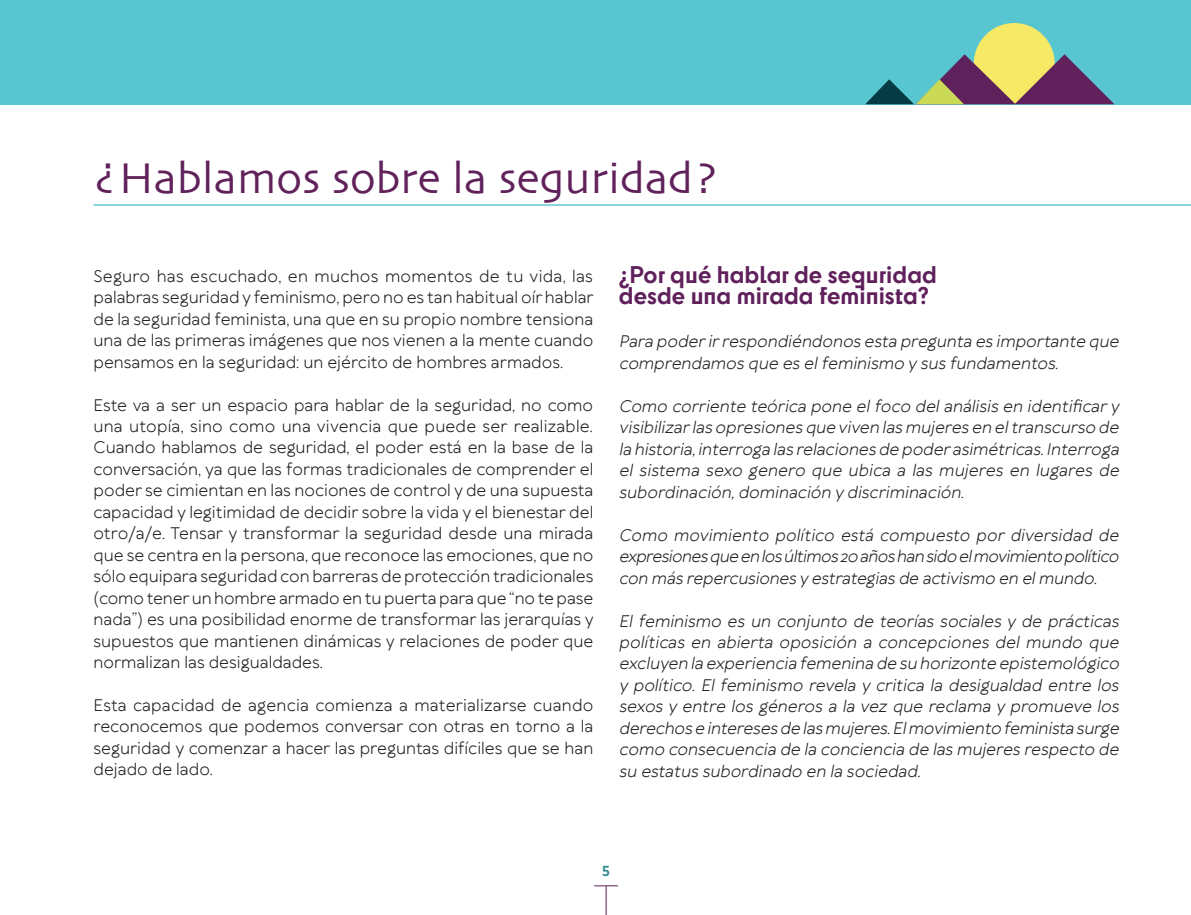
<style>
.page{position:relative;width:1191px;height:915px;background:#fff}
.page>*{position:absolute;margin:0;border:0;box-sizing:border-box;transform-origin:0 0}
.t1{font:45px "Skia";color:#61215b}
.t2{font:700 22.5px/21.5px "Cy";color:#5f205b}
.t3{font:16.05px/21.5px "TT Wellingtons";color:#1d1d1b;text-align:justify}
.t4{font:italic 16.05px/21.5px "TT Wellingtons";color:#1d1d1b;text-align:justify}
.t5{font:700 13.5px "Cy";color:#308792}
</style>
<div class="page">
<div style="left:0;top:0;width:1191px;height:104px;background:#58c6d1"></div>
<div style="left:973px;top:23px;width:81px;height:81px;background:#f6e966;border-radius:50%"></div>
<svg style="left:865px;top:54px;width:249px;height:50px"></svg>
<svg style="left:594px;top:885px;width:24px;height:29px"></svg>
<hr style="left:94px;top:204px;width:1097px;height:2px;background:#66c4d6">
<h1 class="t1" style="left:94px;top:151px;width:626px">¿Hablamos sobre la seguridad?</h1>
<p class="t3" style="left:94px;top:265px;width:502px">Seguro has escuchado, en muchos momentos de tu vida, las palabras seguridad y feminismo, pero no es tan habitual oír hablar de la seguridad feminista, una que en su propio nombre tensiona una de las primeras imágenes que nos vienen a la mente cuando pensamos en la seguridad: un ejército de hombres armados.</p>
<p class="t3" style="left:94px;top:394px;width:502px">Este va a ser un espacio para hablar de la seguridad, no como una utopía, sino como una vivencia que puede ser realizable.<br>Cuando hablamos de seguridad, el poder está en la base de la conversación, ya que las formas tradicionales de comprender el poder se cimientan en las nociones de control y de una supuesta capacidad y legitimidad de decidir sobre la vida y el bienestar del otro/a/e. Tensar y transformar la seguridad desde una mirada que se centra en la persona, que reconoce las emociones, que no sólo equipara seguridad con barreras de protección tradicionales (como tener un hombre armado en tu puerta para que “no te pase nada”) es una posibilidad enorme de transformar las jerarquías y supuestos que mantienen dinámicas y relaciones de poder que normalizan las desigualdades.</p>
<p class="t3" style="left:94px;top:694px;width:501px">Esta capacidad de agencia comienza a materializarse cuando reconocemos que podemos conversar con otras en torno a la seguridad y comenzar a hacer las preguntas difíciles que se han dejado de lado.</p>
<h2 class="t2" style="left:619px;top:262px;width:319px">¿Por qué hablar de seguridad desde una mirada feminista?</h2>
<p class="t4" style="left:619px;top:330px;width:505px">Para poderirrespondiéndonos esta pregunta es importante que comprendamos que es elfeminismo y sus fundamentos.</p>
<p class="t4" style="left:619px;top:395px;width:505px">Como corriente teórica pone elfoco delanálisis en identificary visibilizarlas opresiones que viven las mujeres en eltranscurso de la historia,interroga las relaciones de poderasimétricas.Interroga el sistema sexo genero que ubica a las mujeres en lugares de subordinación,dominación y discriminación.</p>
<p class="t4" style="left:619px;top:524px;width:505px">Como movimiento político está compuesto por diversidad de expresionesque en losúltimos20 añoshan sido elmovimiento político con más repercusiones y estrategias de activismo en elmundo.</p>
<p class="t4" style="left:619px;top:609px;width:505px">El feminismo es un conjunto de teorías sociales y de prácticas políticas en abierta oposición a concepciones del mundo que excluyen la experiencia femenina de su horizonte epistemológico y político. El feminismo revela y critica la desigualdad entre los sexos y entre los géneros a la vez que reclama y promueve los derechos e intereses de las mujeres.Elmovimiento feminista surge como consecuencia de la conciencia de las mujeres respecto de su estatus subordinado en la sociedad.</p>
<p class="t5" style="left:602px;top:860px;width:9px">5</p>
</div>
